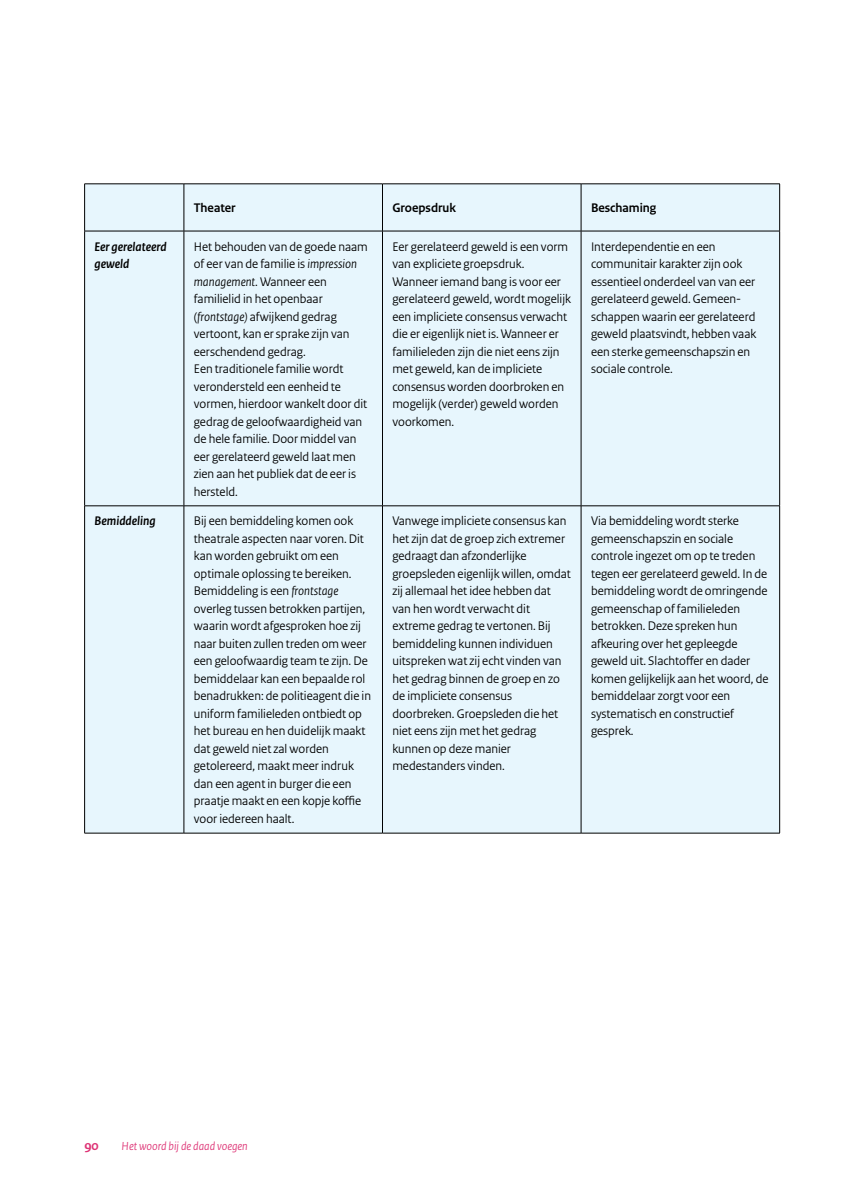
<style>
.page{position:relative;width:844px;height:1191px;background:#fff}
.page>*{position:absolute;margin:0;border:0;box-sizing:border-box;transform-origin:0 0}
.t1{font:700 14px "Rijksoverheid Sans";color:#de3476}
.t2{font:13.12px/17.5px "Rijksoverheid Sans";color:#000}
.t3{font:italic 700 13.12px/17.5px "Rijksoverheid Sans";color:#000}
.t4{font:700 13.12px "Rijksoverheid Sans";color:#000}
.t5{font:italic 12.25px "Rijksoverheid Sans";color:#de3476}
.s1{font-style:italic}
</style>
<div class="page">
<div style="left:85px;top:184px;width:694px;height:649px;background:#e7f6fd"></div>
<hr style="left:84px;top:183px;width:100px;height:1px;background:#000">
<hr style="left:84px;top:184px;width:1px;height:47px;background:#000">
<hr style="left:184px;top:183px;width:198px;height:1px;background:#000">
<hr style="left:183px;top:184px;width:1px;height:47px;background:#000">
<hr style="left:382px;top:183px;width:199px;height:1px;background:#000">
<hr style="left:382px;top:184px;width:1px;height:47px;background:#000">
<hr style="left:581px;top:183px;width:198px;height:1px;background:#000">
<hr style="left:580px;top:184px;width:1px;height:47px;background:#000">
<hr style="left:779px;top:184px;width:1px;height:47px;background:#000">
<hr style="left:84px;top:231px;width:100px;height:1px;background:#000">
<hr style="left:84px;top:231px;width:1px;height:274px;background:#000">
<hr style="left:184px;top:231px;width:198px;height:1px;background:#000">
<hr style="left:183px;top:231px;width:1px;height:274px;background:#000">
<hr style="left:382px;top:231px;width:199px;height:1px;background:#000">
<hr style="left:382px;top:231px;width:1px;height:274px;background:#000">
<hr style="left:581px;top:231px;width:198px;height:1px;background:#000">
<hr style="left:580px;top:231px;width:1px;height:274px;background:#000">
<hr style="left:779px;top:231px;width:1px;height:274px;background:#000">
<hr style="left:84px;top:505px;width:100px;height:1px;background:#000">
<hr style="left:84px;top:506px;width:1px;height:327px;background:#000">
<hr style="left:84px;top:833px;width:100px;height:1px;background:#000">
<hr style="left:184px;top:505px;width:198px;height:1px;background:#000">
<hr style="left:183px;top:506px;width:1px;height:327px;background:#000">
<hr style="left:184px;top:833px;width:198px;height:1px;background:#000">
<hr style="left:382px;top:505px;width:199px;height:1px;background:#000">
<hr style="left:382px;top:506px;width:1px;height:327px;background:#000">
<hr style="left:382px;top:833px;width:199px;height:1px;background:#000">
<hr style="left:581px;top:505px;width:198px;height:1px;background:#000">
<hr style="left:580px;top:506px;width:1px;height:327px;background:#000">
<hr style="left:779px;top:506px;width:1px;height:327px;background:#000">
<hr style="left:581px;top:833px;width:198px;height:1px;background:#000">
<p class="t4" style="left:194px;top:201px;width:43px">Theater</p>
<p class="t4" style="left:392px;top:201px;width:65px">Groepsdruk</p>
<p class="t4" style="left:591px;top:201px;width:67px">Beschaming</p>
<p class="t3" style="left:94px;top:238px;width:74px">Eer gerelateerd geweld</p>
<p class="t2" style="left:194px;top:238px;width:175px">Het behouden van de goede naam of eer van de familie is <span class="s1">impression management</span>. Wanneer een familielid in het openbaar (<span class="s1">frontstage)</span> afwijkend gedrag vertoont, kan er sprake zijn van eerschendend gedrag.<br>Een traditionele familie wordt verondersteld een eenheid te vormen, hierdoor wankelt door dit gedrag de geloofwaardigheid van de hele familie. Door middel van eer gerelateerd geweld laat men zien aan het publiek dat de eer is hersteld.</p>
<p class="t2" style="left:392px;top:238px;width:180px">Eer gerelateerd geweld is een vorm van expliciete groepsdruk.<br>Wanneer iemand bang is voor eer gerelateerd geweld, wordt mogelijk een impliciete consensus verwacht die er eigenlijk niet is. Wanneer er familieleden zijn die niet eens zijn met geweld, kan de impliciete consensus worden doorbroken en mogelijk (verder) geweld worden voorkomen.</p>
<p class="t2" style="left:591px;top:238px;width:167px">Interdependentie en een communitair karakter zijn ook essentieel onderdeel van van eer gerelateerd geweld. Gemeen&shy;schappen waarin eer gerelateerd geweld plaatsvindt, hebben vaak een sterke gemeenschapszin en sociale controle.</p>
<p class="t3" style="left:94px;top:513px;width:63px">Bemiddeling</p>
<p class="t2" style="left:194px;top:512px;width:179px">Bij een bemiddeling komen ook theatrale aspecten naar voren. Dit kan worden gebruikt om een optimale oplossing te bereiken.<br>Bemiddeling is een <span class="s1">frontstage </span>overleg tussen betrokken partijen, waarin wordt afgesproken hoe zij naar buiten zullen treden om weer een geloofwaardig team te zijn. De bemiddelaar kan een bepaalde rol benadrukken: de politieagent die in uniform familieleden ontbiedt op het bureau en hen duidelijk maakt dat geweld niet zal worden getolereerd, maakt meer indruk dan een agent in burger die een praatje maakt en een kopje koffie voor iedereen haalt.</p>
<p class="t2" style="left:392px;top:512px;width:180px">Vanwege impliciete consensus kan het zijn dat de groep zich extremer gedraagt dan afzonderlijke groepsleden eigenlijk willen, omdat zij allemaal het idee hebben dat van hen wordt verwacht dit extreme gedrag te vertonen. Bij bemiddeling kunnen individuen uitspreken wat zij echt vinden van het gedrag binnen de groep en zo de impliciete consensus doorbreken. Groepsleden die het niet eens zijn met het gedrag kunnen op deze manier medestanders vinden.</p>
<p class="t2" style="left:591px;top:512px;width:179px">Via bemiddeling wordt sterke gemeenschapszin en sociale controle ingezet om op te treden tegen eer gerelateerd geweld. In de bemiddeling wordt de omringende gemeenschap of familieleden betrokken. Deze spreken hun afkeuring over het gepleegde geweld uit. Slachtoffer en dader komen gelijkelijk aan het woord, de bemiddelaar zorgt voor een systematisch en constructief gesprek.</p>
<p class="t1" style="left:84px;top:1137px;width:16px">90</p>
<p class="t5" style="left:122px;top:1139px;width:128px">Het woord bij de daad voegen</p>
</div>
